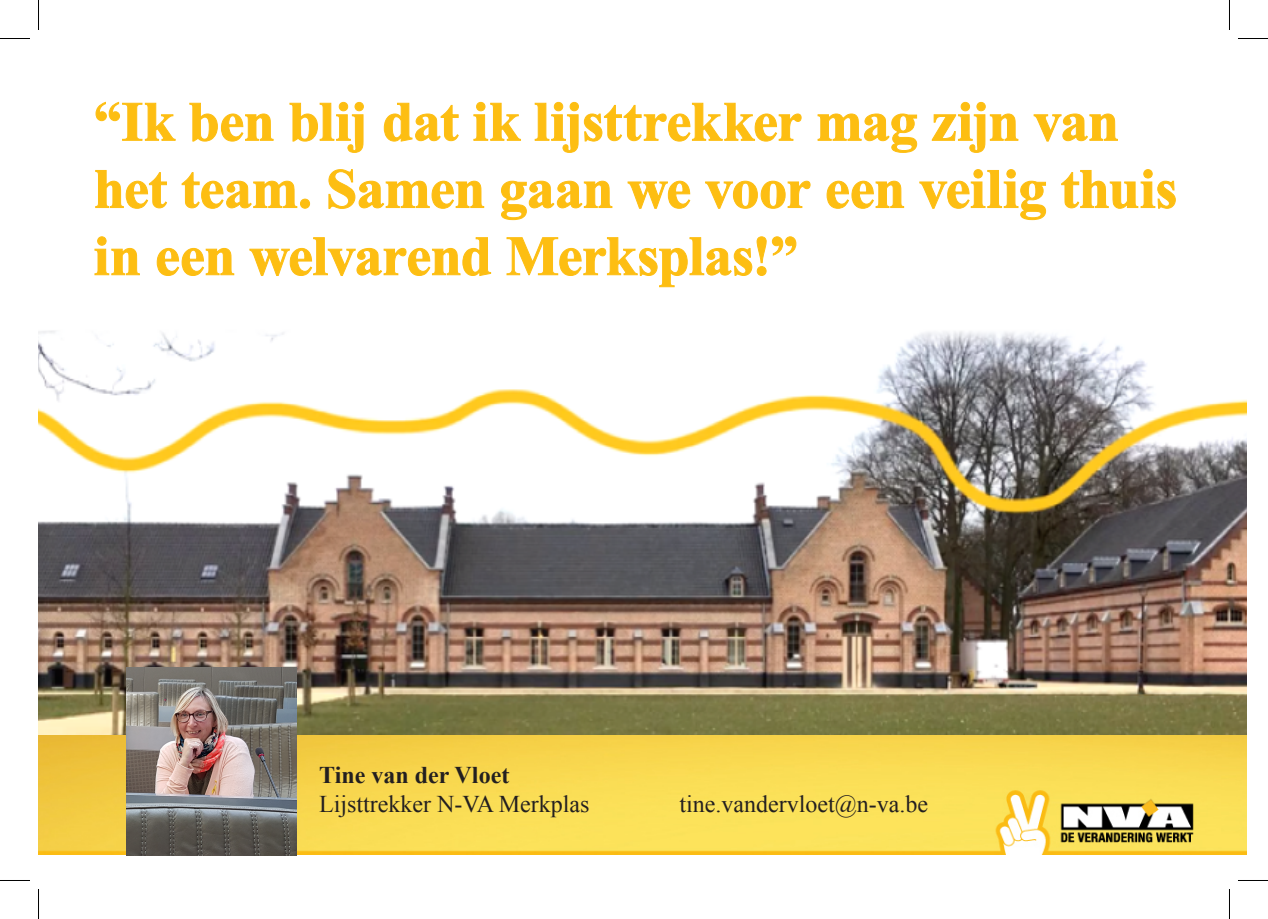
<style>
.page{position:relative;width:1268px;height:919px;background:#fff}
.page>*{position:absolute;margin:0;border:0;box-sizing:border-box;transform-origin:0 0}
.t1{font:700 56px/67.2px "Times New Roman";letter-spacing:-.01em;color:#fdbe12}
.t2{font:24px "Times New Roman";color:#231f20}
.t3{font:700 24px "Times New Roman";color:#231f20}
</style>
<div class="page">
<img style="left:39px;top:331px;width:1207px;height:404px">
<img style="left:39px;top:735px;width:1207px;height:121px">
<img style="left:126px;top:667px;width:170px;height:188px">
<svg style="left:95px;top:101px;width:81px;height:40px"></svg>
<svg style="left:189px;top:102px;width:85px;height:40px"></svg>
<svg style="left:289px;top:101px;width:75px;height:52px"></svg>
<svg style="left:383px;top:102px;width:76px;height:40px"></svg>
<svg style="left:473px;top:101px;width:48px;height:40px"></svg>
<svg style="left:534px;top:101px;width:268px;height:52px"></svg>
<svg style="left:817px;top:113px;width:100px;height:40px"></svg>
<svg style="left:931px;top:101px;width:88px;height:52px"></svg>
<svg style="left:1033px;top:113px;width:85px;height:29px"></svg>
<svg style="left:95px;top:170px;width:72px;height:39px"></svg>
<svg style="left:181px;top:172px;width:129px;height:37px"></svg>
<svg style="left:328px;top:169px;width:157px;height:40px"></svg>
<svg style="left:501px;top:180px;width:112px;height:41px"></svg>
<svg style="left:627px;top:180px;width:64px;height:29px"></svg>
<svg style="left:705px;top:180px;width:106px;height:29px"></svg>
<svg style="left:826px;top:180px;width:78px;height:29px"></svg>
<svg style="left:919px;top:169px;width:127px;height:52px"></svg>
<svg style="left:1061px;top:169px;width:115px;height:40px"></svg>
<svg style="left:94px;top:236px;width:46px;height:40px"></svg>
<svg style="left:156px;top:247px;width:79px;height:29px"></svg>
<svg style="left:249px;top:237px;width:242px;height:39px"></svg>
<svg style="left:506px;top:236px;width:291px;height:52px"></svg>
<hr style="left:0;top:38px;width:30px;height:1px;background:#000">
<hr style="left:1238px;top:38px;width:30px;height:1px;background:#000">
<hr style="left:0;top:880px;width:30px;height:1px;background:#000">
<hr style="left:1238px;top:880px;width:30px;height:1px;background:#000">
<hr style="left:38px;top:0;width:1px;height:30px;background:#000">
<hr style="left:38px;top:889px;width:1px;height:30px;background:#000">
<hr style="left:1229px;top:0;width:1px;height:30px;background:#000">
<hr style="left:1229px;top:889px;width:1px;height:30px;background:#000">
<p class="t1" style="left:94px;top:87px;width:1085px">“Ik ben blij dat ik lijsttrekker mag zijn van het team. Samen gaan we voor een veilig thuis in een welvarend Merksplas!”</p>
<p class="t3" style="left:319px;top:759px;width:192px">Tine van der Vloet</p>
<p class="t2" style="left:319px;top:788px;width:272px">Lijsttrekker N-VA Merkplas</p>
<p class="t2" style="left:679px;top:788px;width:250px">tine.vandervloet@n-va.be</p>
</div>
